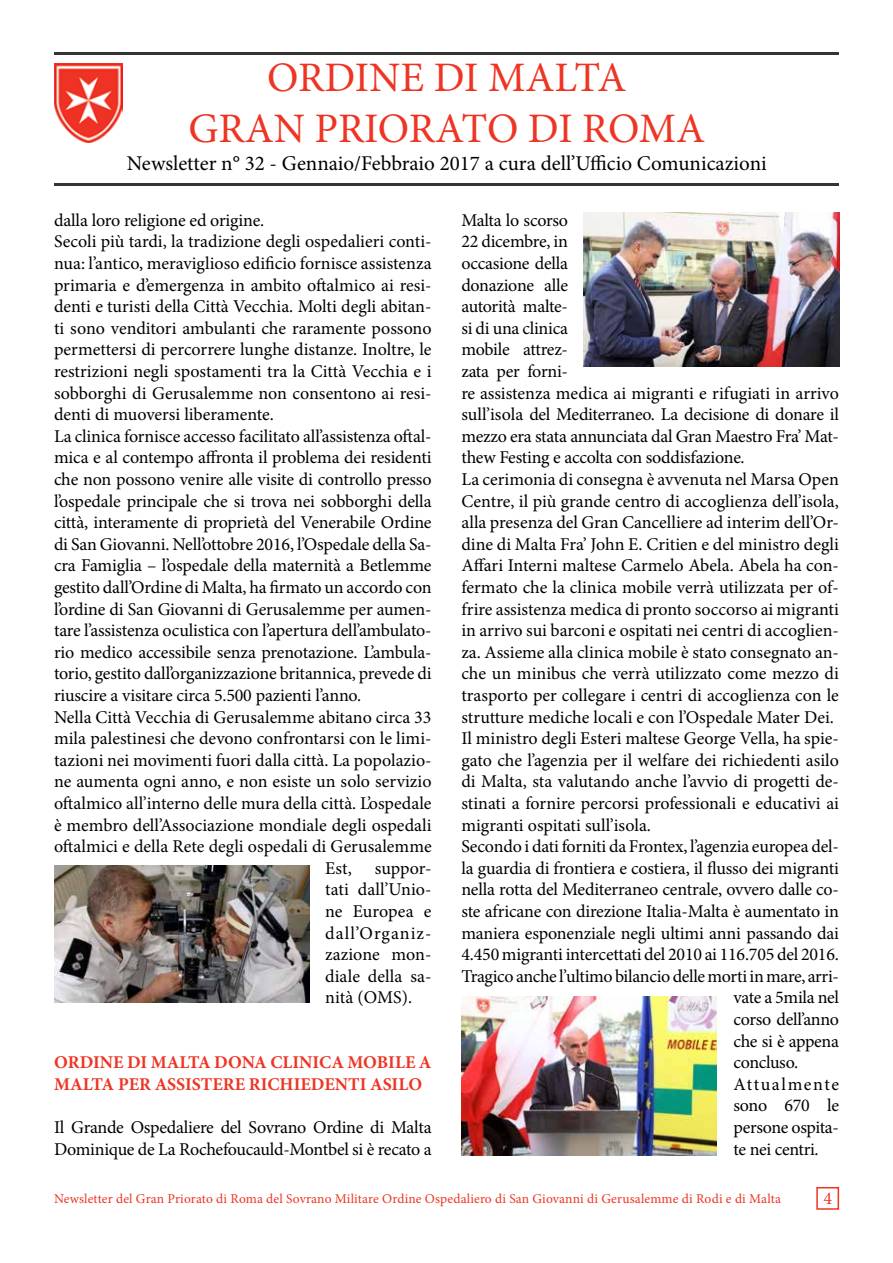
<style>
.page{position:relative;width:893px;height:1263px;background:#fff}
.page>*{position:absolute;margin:0;border:0;box-sizing:border-box;transform-origin:0 0}
.t1{font:42px/50.4px "Minion Pro";letter-spacing:-.005em;color:#ee3524;text-align:center}
.t2{font:21px "Minion Pro";color:#000}
.t3{font:18px/21.6px "Minion Pro";letter-spacing:-.005em;color:#000;text-align:justify}
.t4{font:700 18px/21.6px "Minion Pro";color:#ee3524}
.t5{font:18px "Minion Pro";letter-spacing:.085em;color:#000}
.t6{font:18px "Minion Pro";color:#ee3524}
.t7{font:13.5px "Minion Pro";letter-spacing:.01em;color:#ee3524}
</style>
<div class="page">
<svg style="left:816px;top:1187px;width:24px;height:23px"></svg>
<img style="left:54px;top:184px;width:785px;height:1px">
<img style="left:54px;top:64px;width:69px;height:79px">
<img style="left:54px;top:53px;width:785px;height:1px">
<img style="left:54px;top:865px;width:255px;height:138px">
<img style="left:584px;top:213px;width:255px;height:154px">
<img style="left:462px;top:997px;width:254px;height:159px">
<h1 class="t1" style="left:189px;top:53px;width:518px">ORDINE DI MALTA<br>GRAN PRIORATO DI ROMA</h1>
<p class="t2" style="left:127px;top:149px;width:641px">Newsletter n° 32 - Gennaio/Febbraio 2017 a cura dell’Ufficio Comunicazioni</p>
<p class="t3" style="left:54px;top:209px;width:212px">dalla loro religione ed origine.</p>
<p class="t3" style="left:54px;top:231px;width:379px">Secoli più tardi, la tradizione degli ospedalieri conti-</p>
<p class="t3" style="left:54px;top:252px;width:379px">nua: l’antico, meraviglioso edificio fornisce assistenza</p>
<p class="t3" style="left:54px;top:274px;width:379px">primaria e d’emergenza in ambito oftalmico ai resi-</p>
<p class="t3" style="left:54px;top:296px;width:379px">denti e turisti della Città Vecchia. Molti degli abitan-</p>
<p class="t3" style="left:54px;top:317px;width:379px">ti sono venditori ambulanti che raramente possono</p>
<p class="t3" style="left:54px;top:339px;width:379px">permettersi di percorrere lunghe distanze. Inoltre, le</p>
<p class="t3" style="left:54px;top:360px;width:379px">restrizioni negli spostamenti tra la Città Vecchia e i</p>
<p class="t3" style="left:54px;top:382px;width:379px">sobborghi di Gerusalemme non consentono ai resi-</p>
<p class="t3" style="left:54px;top:404px;width:221px">denti di muoversi liberamente.</p>
<p class="t3" style="left:54px;top:425px;width:379px">La clinica fornisce accesso facilitato all’assistenza oftal-</p>
<p class="t3" style="left:54px;top:447px;width:379px">mica e al contempo affronta il problema dei residenti</p>
<p class="t3" style="left:54px;top:468px;width:379px">che non possono venire alle visite di controllo presso</p>
<p class="t3" style="left:54px;top:490px;width:379px">l’ospedale principale che si trova nei sobborghi della</p>
<p class="t3" style="left:54px;top:512px;width:379px">città, interamente di proprietà del Venerabile Ordine</p>
<p class="t3" style="left:54px;top:533px;width:379px">di San Giovanni. Nell’ottobre 2016, l’Ospedale della Sa-</p>
<p class="t3" style="left:54px;top:555px;width:379px">cra Famiglia – l’ospedale della maternità a Betlemme</p>
<p class="t3" style="left:54px;top:576px;width:379px">gestito dall’Ordine di Malta, ha firmato un accordo con</p>
<p class="t3" style="left:54px;top:598px;width:379px">l’ordine di San Giovanni di Gerusalemme per aumen-</p>
<p class="t3" style="left:54px;top:620px;width:379px">tare l’assistenza oculistica con l’apertura dell’ambulato-</p>
<p class="t3" style="left:54px;top:641px;width:379px">rio medico accessibile senza prenotazione. L’ambula-</p>
<p class="t3" style="left:54px;top:663px;width:379px">torio, gestito dall’organizzazione britannica, prevede di</p>
<p class="t3" style="left:54px;top:684px;width:309px">riuscire a visitare circa 5.500 pazienti l’anno.</p>
<p class="t3" style="left:54px;top:706px;width:379px">Nella Città Vecchia di Gerusalemme abitano circa 33</p>
<p class="t3" style="left:54px;top:728px;width:379px">mila palestinesi che devono confrontarsi con le limi-</p>
<p class="t3" style="left:54px;top:749px;width:379px">tazioni nei movimenti fuori dalla città. La popolazio-</p>
<p class="t3" style="left:54px;top:771px;width:379px">ne aumenta ogni anno, e non esiste un solo servizio</p>
<p class="t3" style="left:54px;top:792px;width:379px">oftalmico all’interno delle mura della città. L’ospedale</p>
<p class="t3" style="left:54px;top:814px;width:379px">è membro dell’Associazione mondiale degli ospedali</p>
<p class="t3" style="left:54px;top:836px;width:379px">oftalmici e della Rete degli ospedali di Gerusalemme</p>
<p class="t3" style="left:325px;top:857px;width:28px">Est,</p>
<p class="t3" style="left:325px;top:857px;width:108px;text-indent:50px">suppor&shy;tati dall’Unio&shy;ne Europea e dall’Organiz&shy;zazione mon&shy;diale della sa&shy;nità (OMS).</p>
<p class="t4" style="left:54px;top:1051px;width:379px">ORDINE DI MALTA DONA CLINICA MOBILE A<br>MALTA PER ASSISTERE RICHIEDENTI ASILO</p>
<p class="t3" style="left:54px;top:1116px;width:379px">Il Grande Ospedaliere del Sovrano Ordine di Malta<br>Dominique de La Rochefoucauld-Montbel si è recato a</p>
<p class="t3" style="left:461px;top:209px;width:108px">Malta lo scorso</p>
<p class="t3" style="left:461px;top:231px;width:108px">22 dicembre, in</p>
<p class="t3" style="left:461px;top:252px;width:108px">occasione della</p>
<p class="t3" style="left:461px;top:274px;width:108px">donazione alle</p>
<p class="t3" style="left:461px;top:296px;width:108px">autorità malte-</p>
<p class="t3" style="left:461px;top:317px;width:108px">si di una clinica</p>
<p class="t3" style="left:461px;top:339px;width:108px">mobile attrez-</p>
<p class="t3" style="left:461px;top:360px;width:108px">zata per forni-</p>
<p class="t3" style="left:461px;top:382px;width:379px">re assistenza medica ai migranti e rifugiati in arrivo</p>
<p class="t3" style="left:461px;top:404px;width:379px">sull’isola del Mediterraneo. La decisione di donare il</p>
<p class="t3" style="left:461px;top:425px;width:379px">mezzo era stata annunciata dal Gran Maestro Fra’ Mat-</p>
<p class="t3" style="left:461px;top:447px;width:285px">thew Festing e accolta con soddisfazione.</p>
<p class="t3" style="left:461px;top:468px;width:379px">La cerimonia di consegna è avvenuta nel Marsa Open</p>
<p class="t3" style="left:461px;top:490px;width:379px">Centre, il più grande centro di accoglienza dell’isola,</p>
<p class="t3" style="left:461px;top:512px;width:379px">alla presenza del Gran Cancelliere ad interim dell’Or-</p>
<p class="t3" style="left:461px;top:533px;width:379px">dine di Malta Fra’ John E. Critien e del ministro degli</p>
<p class="t3" style="left:461px;top:555px;width:379px">Affari Interni maltese Carmelo Abela. Abela ha con-</p>
<p class="t3" style="left:461px;top:576px;width:379px">fermato che la clinica mobile verrà utilizzata per of-</p>
<p class="t3" style="left:461px;top:598px;width:379px">frire assistenza medica di pronto soccorso ai migranti</p>
<p class="t3" style="left:461px;top:620px;width:379px">in arrivo sui barconi e ospitati nei centri di accoglien-</p>
<p class="t3" style="left:461px;top:641px;width:379px">za. Assieme alla clinica mobile è stato consegnato an-</p>
<p class="t3" style="left:461px;top:663px;width:379px">che un minibus che verrà utilizzato come mezzo di</p>
<p class="t3" style="left:461px;top:684px;width:379px">trasporto per collegare i centri di accoglienza con le</p>
<p class="t3" style="left:461px;top:706px;width:374px">strutture mediche locali e con l’Ospedale Mater Dei.</p>
<p class="t3" style="left:461px;top:728px;width:379px">Il ministro degli Esteri maltese George Vella, ha spie-</p>
<p class="t3" style="left:461px;top:749px;width:379px">gato che l’agenzia per il welfare dei richiedenti asilo</p>
<p class="t3" style="left:461px;top:771px;width:379px">di Malta, sta valutando anche l’avvio di progetti de-</p>
<p class="t3" style="left:461px;top:792px;width:379px">stinati a fornire percorsi professionali e educativi ai</p>
<p class="t3" style="left:461px;top:814px;width:191px">migranti ospitati sull’isola.</p>
<p class="t3" style="left:461px;top:836px;width:379px">Secondo i dati forniti da Frontex, l’agenzia europea del-</p>
<p class="t3" style="left:461px;top:857px;width:379px">la guardia di frontiera e costiera, il flusso dei migranti</p>
<p class="t3" style="left:461px;top:879px;width:379px">nella rotta del Mediterraneo centrale, ovvero dalle co-</p>
<p class="t3" style="left:461px;top:900px;width:379px">ste africane con direzione Italia-Malta è aumentato in</p>
<p class="t3" style="left:461px;top:922px;width:379px">maniera esponenziale negli ultimi anni passando dai</p>
<p class="t3" style="left:461px;top:944px;width:379px">4.450 migranti intercettati del 2010 ai 116.705 del 2016.</p>
<p class="t3" style="left:461px;top:965px;width:379px">Tragico anche l’ultimo bilancio delle morti in mare, arri-</p>
<p class="t3" style="left:733px;top:987px;width:107px">vate a 5mila nel</p>
<p class="t3" style="left:733px;top:1008px;width:107px">corso dell’anno</p>
<p class="t3" style="left:733px;top:1030px;width:107px">che si è appena</p>
<p class="t3" style="left:733px;top:1052px;width:66px">concluso.</p>
<p class="t5" style="left:733px;top:1072px;width:107px">Attualmente</p>
<p class="t3" style="left:733px;top:1095px;width:107px">sono 670 le</p>
<p class="t3" style="left:733px;top:1116px;width:107px">persone ospita-</p>
<p class="t3" style="left:733px;top:1138px;width:87px">te nei centri.</p>
<p class="t7" style="left:54px;top:1189px;width:728px">Newsletter del Gran Priorato di Roma del Sovrano Militare Ordine Ospedaliero di San Giovanni di Gerusalemme di Rodi e di Malta</p>
<p class="t6" style="left:823px;top:1186px;width:10px">4</p>
</div>
